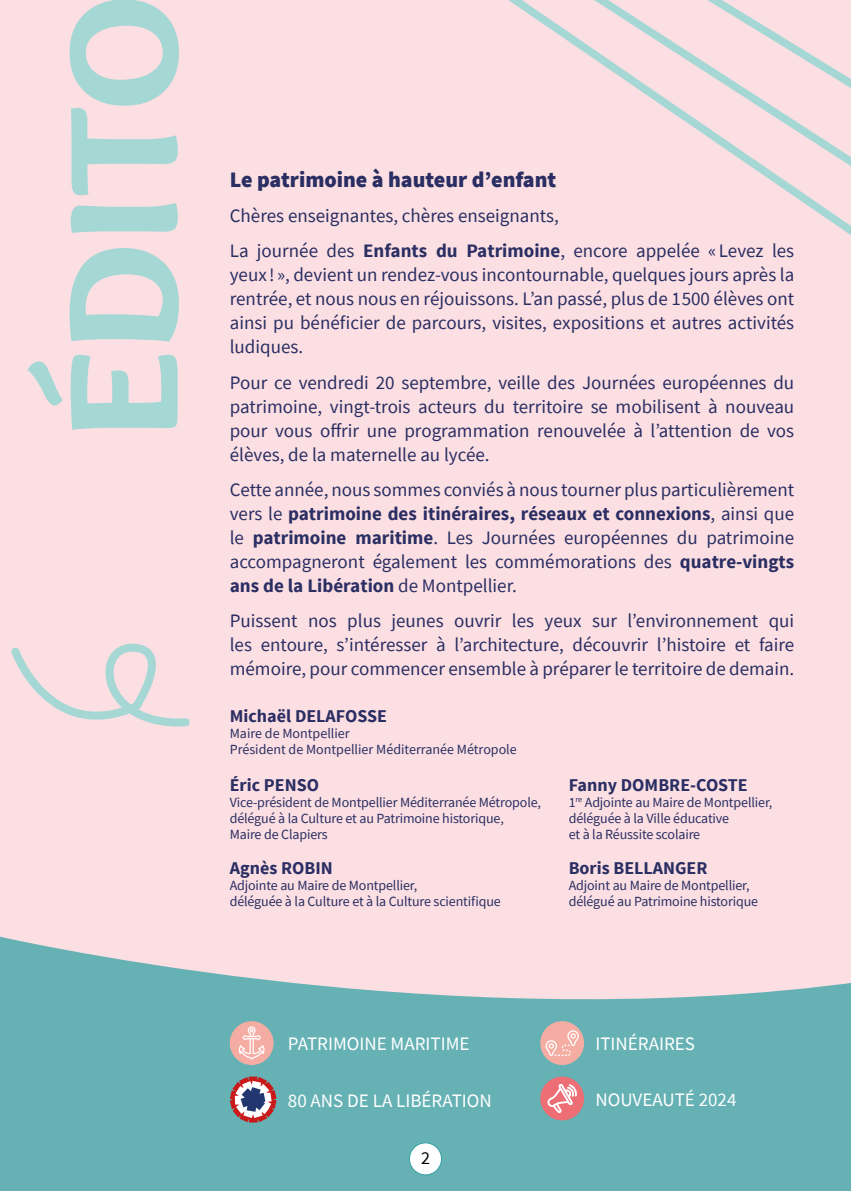
<style>
.page{position:relative;width:851px;height:1191px;background:#fff}
.page>*{position:absolute;margin:0;border:0;box-sizing:border-box;transform-origin:0 0}
.t1{font:900 160px "Overlock";letter-spacing:.02em;color:#a5d7d5}
.t2{font:900 22px "Source Sans Pro";color:#2a2e63}
.t3{font:19px/24px "Source Sans Pro";color:#2a2e63;text-align:justify}
.t4{font:19px "Source Sans Pro";color:#fff}
.t5{font:700 18px "Source Sans Pro";color:#2a2e63}
.t6{font:18px "Source Sans Pro";color:#000}
.t7{font:14px/16px "Source Sans Pro";letter-spacing:-.01em;color:#2a2e63}
.s1{font-weight:700}
</style>
<div class="page">
<div style="left:0;top:0;width:850px;height:1191px;background:#fbdfe2"></div>
<svg style="left:0;top:936px;width:850px;height:255px;fill:#65b1b4"></svg>
<svg style="left:508px;top:0;width:342px;height:235px"></svg>
<svg style="left:617px;top:0;width:233px;height:148px"></svg>
<svg style="left:230px;top:1076px;width:46px;height:46px;background:#a0828d"></svg>
<div style="left:230px;top:1021px;width:43px;height:44px;background:#f5aca3;border-radius:50%"></div>
<svg style="left:237px;top:1026px;width:29px;height:33px"></svg>
<div style="left:540px;top:1021px;width:44px;height:44px;background:#f5aca3;border-radius:50%"></div>
<svg style="left:545px;top:1030px;width:33px;height:26px"></svg>
<div style="left:540px;top:1076px;width:44px;height:44px;background:#ed6e74;border-radius:50%"></div>
<svg style="left:547px;top:1084px;width:30px;height:28px"></svg>
<svg style="left:11px;top:643px;width:179px;height:84px"></svg>
<div style="left:409px;top:1142px;width:32px;height:32px;background:#fff;border-radius:50%"></div>
<div style="left:409px;top:1142px;width:33px;height:33px;border:1px solid #33a2a4;border-radius:50%"></div>
<h1 class="t1" style="left:23px;top:437px;width:444px;rotate:-90deg">ÉDITO</h1>
<p class="t2" style="left:230px;top:164px;width:328px">Le patrimoine à hauteur d’enfant</p>
<p class="t3" style="left:230px;top:198px;width:566px;line-height:35.4px">Chères enseignantes, chères enseignants,<br>La journée des <span class="s1">Enfants du Patrimoine</span>, encore appelée « Levez les</p>
<p class="t3" style="left:230px;top:263px;width:566px">yeux! », devient un rendez-vous incontournable, quelques jours après la rentrée, et nous nous en réjouissons. L’an passé, plus de 1500 élèves ont ainsi pu bénéficier de parcours, visites, expositions et autres activités ludiques.</p>
<p class="t3" style="left:230px;top:370px;width:566px">Pour ce vendredi 20 septembre, veille des Journées européennes du patrimoine, vingt-trois acteurs du territoire se mobilisent à nouveau pour vous offrir une programmation renouvelée à l’attention de vos élèves, de la maternelle au lycée.</p>
<p class="t3" style="left:230px;top:477px;width:566px">Cette année, nous sommes conviés à nous tourner plus particulièrement vers le <span class="s1">patrimoine des itinéraires, réseaux et connexions</span>, ainsi que le <span class="s1">patrimoine maritime</span>. Les Journées européennes du patrimoine accompagneront également les commémorations des <span class="s1">quatre-vingts ans de la Libération</span> de Montpellier.</p>
<p class="t3" style="left:230px;top:609px;width:566px">Puissent nos plus jeunes ouvrir les yeux sur l’environnement qui les entoure, s’intéresser à l’architecture, découvrir l’histoire et faire mémoire, pour commencer ensemble à préparer le territoire de demain.</p>
<p class="t5" style="left:230px;top:704px;width:159px">Michaël DELAFOSSE</p>
<p class="t7" style="left:230px;top:725px;width:288px">Maire de Montpellier<br>Président de Montpellier Méditerranée Métropole</p>
<p class="t5" style="left:230px;top:773px;width:91px">Éric PENSO</p>
<p class="t7" style="left:230px;top:794px;width:313px">Vice-président de Montpellier Méditerranée Métropole, délégué à la Culture et au Patrimoine historique,<br>Maire de Clapiers</p>
<p class="t5" style="left:230px;top:856px;width:104px">Agnès ROBIN</p>
<p class="t7" style="left:230px;top:877px;width:272px">Adjointe au Maire de Montpellier,<br>déléguée à la Culture et à la Culture scientifique</p>
<p class="t5" style="left:568px;top:773px;width:180px">Fanny DOMBRE-COSTE</p>
<p class="t7" style="left:568px;top:794px;width:205px">1<sup>re</sup> Adjointe au Maire de Montpellier, déléguée à la Ville éducative<br>et à la Réussite scolaire</p>
<p class="t5" style="left:568px;top:856px;width:140px">Boris BELLANGER</p>
<p class="t7" style="left:568px;top:877px;width:191px">Adjoint au Maire de Montpellier, délégué au Patrimoine historique</p>
<p class="t4" style="left:288px;top:1031px;width:183px">PATRIMOINE MARITIME</p>
<p class="t4" style="left:288px;top:1088px;width:205px">80 ANS DE LA LIBÉRATION</p>
<p class="t6" style="left:421px;top:1146px;width:10px">2</p>
<p class="t4" style="left:595px;top:1031px;width:101px">ITINÉRAIRES</p>
<p class="t4" style="left:595px;top:1087px;width:142px">NOUVEAUTÉ 2024</p>
</div>
